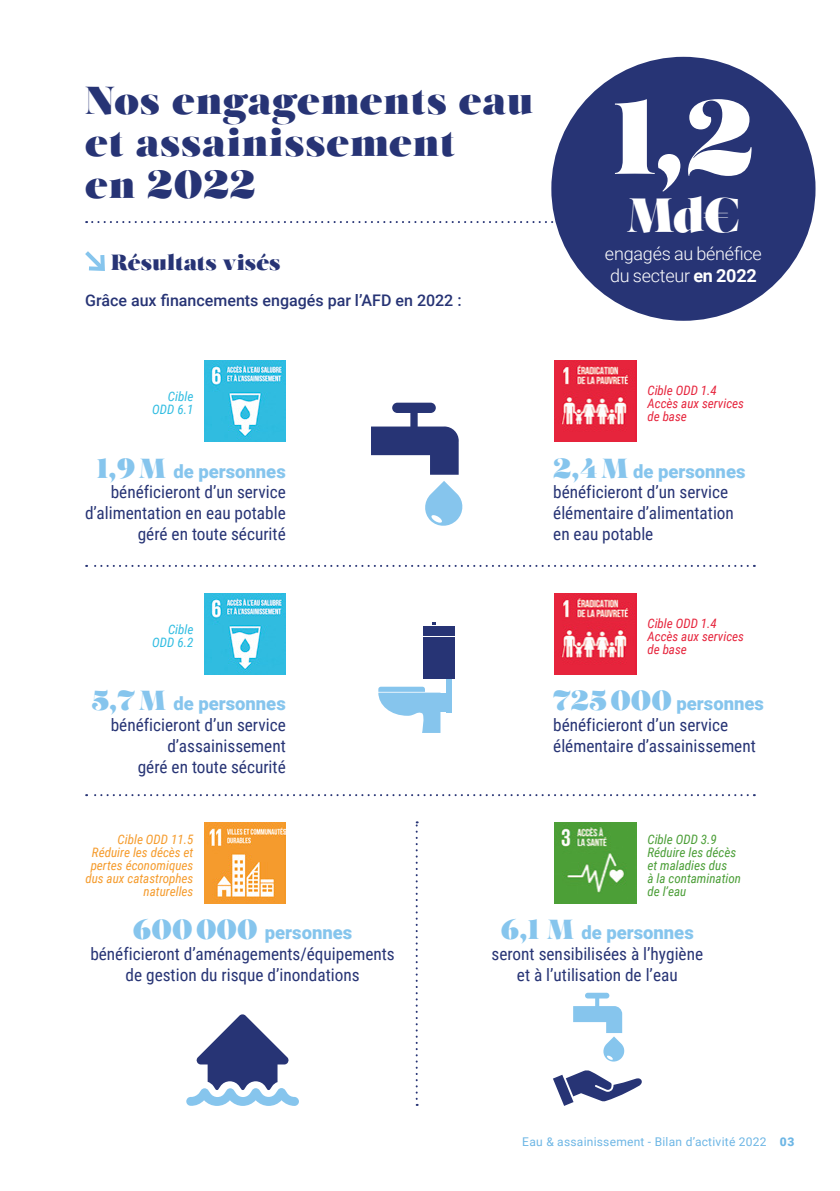
<style>
.page{position:relative;width:840px;height:1191px;background:#fff}
.page>*{position:absolute;margin:0;border:0;box-sizing:border-box;transform-origin:0 0}
.t1{font:104px "Salome";color:#fff}
.t2{font:48px "Salome";color:#fff}
.t3{font:39px/42px "Salome";letter-spacing:.02em;color:#273475}
.t4{font:22px "Salome";color:#273475}
.t5{font:900 18.4px "Roboto";color:#86c5ed}
.t6{font:300 18px/22px "Roboto";letter-spacing:-.01em;color:#fff}
.t7{font:17.2px/20.8px "Roboto Condensed";color:#273475;text-align:right}
.t8{font:500 16px "Roboto";color:#273475}
.t9{font:italic 13px/13px "Roboto Condensed";color:#f59b2c;text-align:right}
.t10{font:italic 13px/13px "Roboto Condensed";color:#e6243c}
.t11{font:italic 13px/13px "Roboto Condensed";color:#4b9e37}
.t12{font:italic 13px/13px "Roboto Condensed";color:#2fbce1;text-align:right}
.t13{font:12px "Roboto";letter-spacing:.02em;color:#6db6e5}
.s1{font-weight:700}
.s2{font-family:"Salome";font-weight:400;font-size:27.6px}
.s3{font-weight:900}
</style>
<div class="page">
<svg style="left:85px;top:251px;width:20px;height:20px"></svg>
<svg style="left:86px;top:565px;width:661px;height:2px"></svg>
<svg style="left:86px;top:794px;width:661px;height:2px"></svg>
<svg style="left:86px;top:221px;width:468px;height:2px"></svg>
<img style="left:205px;top:360px;width:81px;height:81px">
<img style="left:554px;top:360px;width:81px;height:81px">
<img style="left:205px;top:593px;width:81px;height:81px">
<img style="left:554px;top:593px;width:81px;height:81px">
<svg style="left:415px;top:821px;width:2px;height:285px"></svg>
<img style="left:205px;top:822px;width:81px;height:81px">
<img style="left:554px;top:822px;width:81px;height:81px">
<div style="left:551px;top:57px;width:264px;height:264px;background:#273475;border-radius:50%"></div>
<svg style="left:371px;top:403px;width:87px;height:72px"></svg>
<svg style="left:425px;top:481px;width:38px;height:45px"></svg>
<svg style="left:378px;top:686px;width:62px;height:47px"></svg>
<div style="left:446px;top:673px;width:6px;height:39px;background:#86c5ed"></div>
<div style="left:439px;top:693px;width:10px;height:19px;background:#86c5ed"></div>
<div style="left:423px;top:637px;width:32px;height:42px;background:#273475"></div>
<div style="left:423px;top:626px;width:32px;height:10px;background:#273475"></div>
<svg style="left:432px;top:622px;width:4px;height:3px"></svg>
<svg style="left:186px;top:1014px;width:113px;height:92px"></svg>
<svg style="left:553px;top:1070px;width:89px;height:36px"></svg>
<svg style="left:573px;top:992px;width:52px;height:70px"></svg>
<h3 class="t3" style="left:85px;top:79px;width:449px">Nos engagements eau et assainissement<br>en 2022</h3>
<p class="t4" style="left:111px;top:247px;width:171px">Résultats visés</p>
<p class="t8" style="left:85px;top:289px;width:378px">Grâce aux financements engagés par l’AFD en 2022 :</p>
<h1 class="t1" style="left:612px;top:69px;width:143px">1,2</h1>
<h2 class="t2" style="left:626px;top:183px;width:115px">Md€</h2>
<p class="t6" style="left:604px;top:241px;width:158px">engagés au bénéfice du secteur <span class="s1">en 2022</span></p>
<p class="t12" style="left:152px;top:389px;width:43px">Cible<br>ODD 6.1</p>
<p class="t5" style="left:97px;top:458px;width:190px"><span class="s2">1,9M</span> de personnes</p>
<p class="t7" style="left:85px;top:481px;width:202px">bénéficieront d’un service d’alimentation en eau potable géré en toute sécurité</p>
<p class="t12" style="left:152px;top:622px;width:43px">Cible<br>ODD 6.2</p>
<p class="t5" style="left:91px;top:691px;width:196px"><span class="s2">5,7M</span> de personnes</p>
<p class="t7" style="left:111px;top:714px;width:176px">bénéficieront d’un service d’assainissement<br>géré en toute sécurité</p>
<p class="t9" style="left:85px;top:832px;width:109px">Cible ODD 11.5<br>Réduire les décès et pertes économiques dus aux catastrophes naturelles</p>
<p class="t10" style="left:647px;top:383px;width:98px">Cible ODD 1.4<br>Accès aux services de base</p>
<p class="t5" style="left:553px;top:458px;width:194px"><span class="s2">2,4M</span> de personnes</p>
<p class="t7" style="left:553px;top:481px;width:182px;text-align:left">bénéficieront d’un service élémentaire d’alimentation en eau potable</p>
<p class="t10" style="left:647px;top:616px;width:98px">Cible ODD 1.4<br>Accès aux services de base</p>
<p class="t5" style="left:553px;top:691px;width:212px"><span class="s2">725000</span> personnes</p>
<p class="t7" style="left:553px;top:714px;width:204px;text-align:left">bénéficieront d’un service élémentaire d’assainissement</p>
<p class="t11" style="left:647px;top:832px;width:95px">Cible ODD 3.9<br>Réduire les décès et maladies dus<br>à la contamination de l’eau</p>
<p class="t5" style="left:133px;top:920px;width:221px"><span class="s2">600000</span> personnes</p>
<p class="t7" style="left:90px;top:943px;width:306px;text-align:center">bénéficieront d’aménagements/équipements de gestion du risque d’inondations</p>
<p class="t5" style="left:500px;top:920px;width:194px"><span class="s2">6,1 M</span> de personnes</p>
<p class="t7" style="left:491px;top:943px;width:213px;text-align:center">seront sensibilisées à l’hygiène et à l’utilisation de l’eau</p>
<p class="t13" style="left:522px;top:1133px;width:273px">Eau &amp; assainissement - Bilan d’activité 2022 <span class="s3">03</span></p>
</div>
